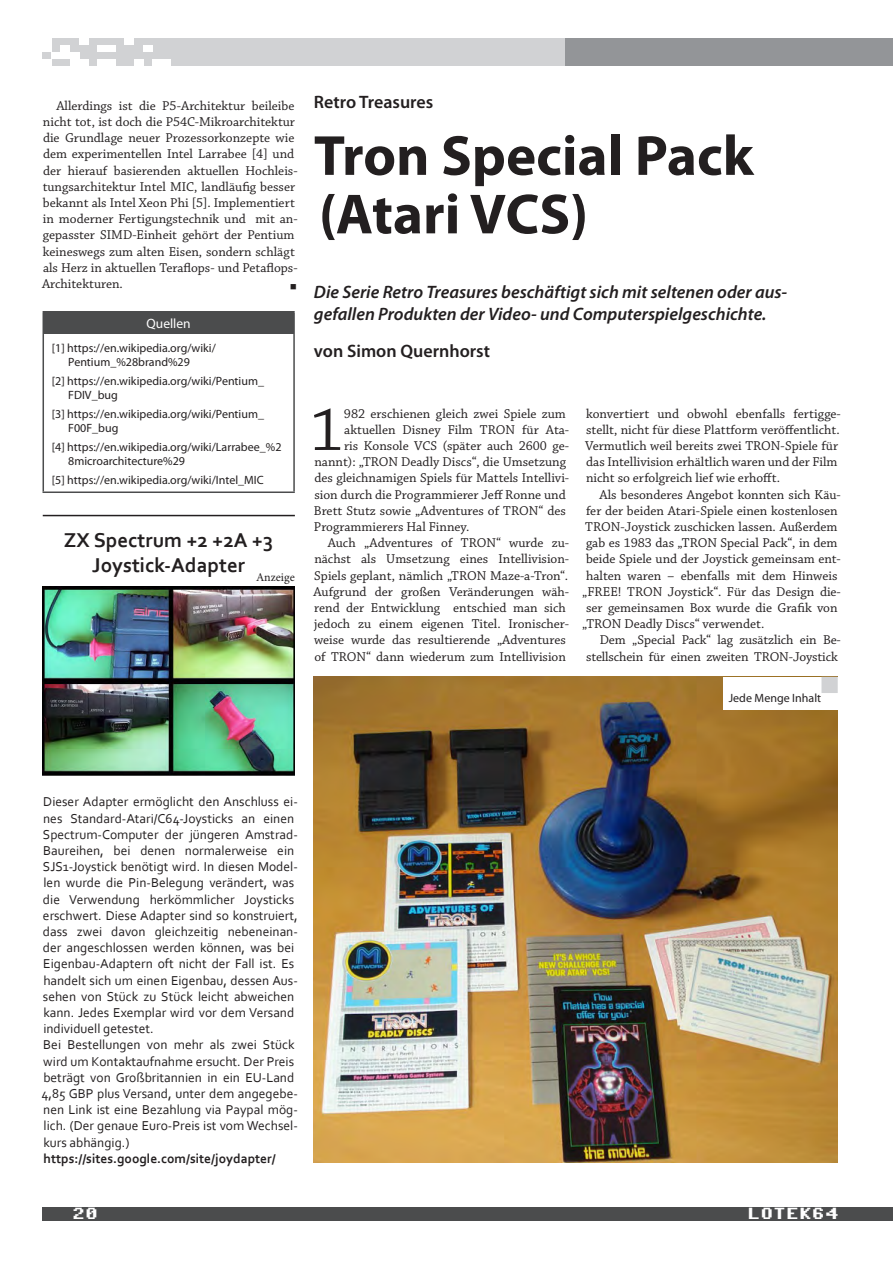
<style>
.page{position:relative;width:893px;height:1263px;background:#fff}
.page>*{position:absolute;margin:0;border:0;box-sizing:border-box;transform-origin:0 0}
.t1{font:63.3px "Chaparral Pro";color:#231f20}
.t2{font:700 57px/58.5px "Myriad Pro";color:#231f20}
.t3{font:700 21px/25.2px "Corbel";color:#231f20;text-align:center}
.t4{font:italic 600 18px/21.6px "Myriad Pro";color:#231f20}
.t5{font:600 18px "Myriad Pro";color:#231f20}
.t6{font:16.5px "Commodore 64";color:#fff}
.t7{font:13.5px/16.2px "Chaparral Pro";color:#231f20}
.t8{font:13.5px/16.2px "Corbel";color:#231f20}
.t9{font:700 13.5px "Corbel";color:#231f20}
.t10{font:13.5px "Myriad Pro";color:#fff}
.t11{font:13.5px "Commodore 64";color:#231f20}
.t12{font:12px/14.4px "Myriad Pro";color:#231f20}
.t13{font:12px "Minion Pro";color:#231f20}
</style>
<div class="page">
<div style="left:43px;top:38px;width:522px;height:27px;background:#d1d2d4"></div>
<div style="left:565px;top:38px;width:328px;height:27px;background:#939598"></div>
<div style="left:143px;top:45px;width:9px;height:7px;background:#fff"></div>
<div style="left:52px;top:52px;width:9px;height:7px;background:#fff"></div>
<div style="left:61px;top:45px;width:9px;height:7px;background:#fff"></div>
<div style="left:43px;top:38px;width:9px;height:7px;background:#fff"></div>
<div style="left:125px;top:38px;width:9px;height:7px;background:#fff"></div>
<div style="left:79px;top:38px;width:9px;height:7px;background:#fff"></div>
<div style="left:97px;top:45px;width:10px;height:7px;background:#fff"></div>
<div style="left:107px;top:45px;width:9px;height:7px;background:#fff"></div>
<div style="left:43px;top:45px;width:9px;height:7px;background:#fff"></div>
<div style="left:61px;top:52px;width:9px;height:7px;background:#fff"></div>
<div style="left:70px;top:52px;width:9px;height:7px;background:#fff"></div>
<div style="left:70px;top:59px;width:9px;height:6px;background:#fff"></div>
<div style="left:79px;top:59px;width:9px;height:6px;background:#fff"></div>
<div style="left:97px;top:59px;width:10px;height:6px;background:#fff"></div>
<div style="left:107px;top:59px;width:9px;height:6px;background:#fff"></div>
<div style="left:134px;top:59px;width:9px;height:6px;background:#fff"></div>
<div style="left:152px;top:59px;width:9px;height:6px;background:#fff"></div>
<div style="left:161px;top:59px;width:10px;height:6px;background:#fff"></div>
<div style="left:43px;top:59px;width:9px;height:6px;background:#fff"></div>
<div style="left:43px;top:1207px;width:850px;height:13px;background:#4b4c4d"></div>
<div style="left:43px;top:312px;width:251px;height:22px;background:#4b4c4d"></div>
<hr style="left:43px;top:311px;width:252px;height:2px;background:#4b4c4d">
<hr style="left:293px;top:313px;width:2px;height:21px;background:#4b4c4d">
<hr style="left:43px;top:334px;width:1px;height:157px;background:#4b4c4d">
<hr style="left:293px;top:334px;width:2px;height:157px;background:#4b4c4d">
<hr style="left:43px;top:491px;width:252px;height:2px;background:#4b4c4d">
<img style="left:43px;top:586px;width:252px;height:189px">
<hr style="left:43px;top:515px;width:252px;height:1px;background:#231f20">
<img style="left:314px;top:677px;width:524px;height:486px">
<div style="left:723px;top:677px;width:115px;height:32px;background:#fff"></div>
<div style="left:821px;top:677px;width:17px;height:16px;background:#d1d2d4;border:1px solid #d1d2d4"></div>
<p class="t7" style="left:42px;top:98px;width:257px;text-indent:14px">Allerdings ist die P5-Architektur beileibe nicht tot, ist doch die P54C-Mikroarchitektur die Grundlage neuer Prozessorkonzepte wie dem experimentellen Intel Larrabee [4] und der hierauf basierenden aktuellen Hochleis&shy;tungsarchitektur Intel MIC, landläufig besser bekannt als Intel Xeon Phi [5]. Implementiert in moderner Fertigungstechnik und mit an&shy;gepasster SIMD-Einheit gehört der Pentium keineswegs zum alten Eisen, sondern schlägt als Herz in aktuellen Teraflops- und Petaflops-Architekturen.</p>
<p class="t11" style="left:285px;top:277px;width:12px">¬</p>
<p class="t10" style="left:147px;top:315px;width:46px">Quellen</p>
<p class="t12" style="left:68px;top:340px;width:149px;text-indent:-16px">[1] https://en.wikipedia.org/wiki/<br>Pentium_%28brand%29</p>
<p class="t12" style="left:68px;top:373px;width:197px;text-indent:-16px">[2] https://en.wikipedia.org/wiki/Pentium_<br>FDIV_bug</p>
<p class="t12" style="left:68px;top:406px;width:197px;text-indent:-16px">[3] https://en.wikipedia.org/wiki/Pentium_<br>F00F_bug</p>
<p class="t12" style="left:68px;top:439px;width:215px;text-indent:-16px">[4] https://en.wikipedia.org/wiki/Larrabee_%2<br>8microarchitecture%29</p>
<p class="t12" style="left:52px;top:472px;width:213px">[5] https://en.wikipedia.org/wiki/Intel_MIC</p>
<h3 class="t3" style="left:64px;top:526px;width:211px">ZX Spectrum +2 +2A +3<br>Joystick-Adapter</h3>
<p class="t13" style="left:256px;top:569px;width:40px">Anzeige</p>
<h3 class="t5" style="left:314px;top:90px;width:121px">Retro Treasures</h3>
<h2 class="t2" style="left:314px;top:125px;width:441px">Tron Special Pack (Atari VCS)</h2>
<h3 class="t4" style="left:314px;top:281px;width:475px">Die Serie Retro Treasures beschäftigt sich mit seltenen oder aus&shy;gefallen Produkten der Video- und Computerspielgeschichte.</h3>
<h3 class="t5" style="left:314px;top:340px;width:178px">von Simon Quernhorst</h3>
<h1 class="t1" style="left:311px;top:395px;width:35px">1</h1>
<p class="t7" style="left:344px;top:406px;width:223px">982 erschienen gleich zwei Spiele zum</p>
<p class="t7" style="left:344px;top:422px;width:226px">aktuellen Disney Film TRON für Ata-</p>
<p class="t7" style="left:344px;top:438px;width:227px">ris Konsole VCS (später auch 2600 ge-</p>
<p class="t7" style="left:314px;top:454px;width:253px">nannt): „TRON Deadly Discs“, die Umsetzung</p>
<p class="t7" style="left:314px;top:471px;width:256px">des gleichnamigen Spiels für Mattels Intellivi-</p>
<p class="t7" style="left:314px;top:487px;width:253px">sion durch die Programmierer Jeff Ronne und</p>
<p class="t7" style="left:314px;top:503px;width:253px">Brett Stutz sowie „Adventures of TRON“ des</p>
<p class="t7" style="left:314px;top:519px;width:157px">Programmierers Hal Finney.</p>
<p class="t7" style="left:328px;top:535px;width:243px">Auch „Adventures of TRON“ wurde zu-</p>
<p class="t7" style="left:314px;top:552px;width:256px">nächst als Umsetzung eines Intellivision-</p>
<p class="t7" style="left:314px;top:568px;width:255px">Spiels geplant, nämlich „TRON Maze-a-Tron“.</p>
<p class="t7" style="left:314px;top:584px;width:257px">Aufgrund der großen Veränderungen wäh-</p>
<p class="t7" style="left:314px;top:600px;width:253px">rend der Entwicklung entschied man sich</p>
<p class="t7" style="left:314px;top:616px;width:256px">jedoch zu einem eigenen Titel. Ironischer-</p>
<p class="t7" style="left:314px;top:633px;width:253px">weise wurde das resultierende „Adventures</p>
<p class="t7" style="left:314px;top:649px;width:253px">of TRON“ dann wiederum zum Intellivision</p>
<p class="t7" style="left:585px;top:406px;width:257px">konvertiert und obwohl ebenfalls fertigge&shy;stellt, nicht für diese Plattform veröffentlicht.<br>Vermutlich weil bereits zwei TRON-Spiele für das Intellivision erhältlich waren und der Film nicht so erfolgreich lief wie erhofft.</p>
<p class="t7" style="left:599px;top:487px;width:243px">Als besonderes Angebot konnten sich Käu-</p>
<p class="t7" style="left:586px;top:503px;width:253px">fer der beiden Atari-Spiele einen kostenlosen</p>
<p class="t7" style="left:585px;top:519px;width:254px">TRON-Joystick zuschicken lassen. Außerdem</p>
<p class="t7" style="left:586px;top:535px;width:253px">gab es 1983 das „TRON Special Pack“, in dem</p>
<p class="t7" style="left:586px;top:552px;width:256px">beide Spiele und der Joystick gemeinsam ent-</p>
<p class="t7" style="left:586px;top:568px;width:253px">halten waren – ebenfalls mit dem Hinweis</p>
<p class="t7" style="left:582px;top:584px;width:260px">„FREE! TRON Joystick“. Für das Design die-</p>
<p class="t7" style="left:586px;top:600px;width:253px">ser gemeinsamen Box wurde die Grafik von</p>
<p class="t7" style="left:582px;top:616px;width:184px">„TRON Deadly Discs“ verwendet.</p>
<p class="t7" style="left:600px;top:633px;width:243px">Dem „Special Pack“ lag zusätzlich ein Be-</p>
<p class="t7" style="left:586px;top:649px;width:253px">stellschein für einen zweiten TRON-Joystick</p>
<p class="t12" style="left:729px;top:691px;width:94px">Jede Menge Inhalt</p>
<p class="t8" style="left:42px;top:793px;width:258px">Dieser Adapter ermöglicht den Anschluss ei&shy;nes Standard-Atari/C64-Joysticks an einen Spectrum-Computer der jüngeren Amstrad-Baureihen, bei denen normalerweise ein SJS1-Joystick benötigt wird. In diesen Model&shy;len wurde die Pin-Belegung verändert, was die Verwendung herkömmlicher Joysticks erschwert. Diese Adapter sind so konstruiert, dass zwei davon gleichzeitig nebeneinan&shy;der angeschlossen werden können, was bei Eigenbau-Adaptern oft nicht der Fall ist. Es handelt sich um einen Eigenbau, dessen Aus&shy;sehen von Stück zu Stück leicht abweichen kann. Jedes Exemplar wird vor dem Versand individuell getestet.<br>Bei Bestellungen von mehr als zwei Stück wird um Kontaktaufnahme ersucht. Der Preis beträgt von Großbritannien in ein EU-Land 4,85 GBP plus Versand, unter dem angegebe&shy;nen Link ist eine Bezahlung via Paypal mög&shy;lich. (Der genaue Euro-Preis ist vom Wechsel&shy;kurs abhängig.)</p>
<p class="t9" style="left:44px;top:1150px;width:234px">https://sites.google.com/site/joydapter/</p>
<p class="t6" style="left:72px;top:1206px;width:27px">20</p>
<p class="t6" style="left:747px;top:1206px;width:92px">LOTEK64</p>
</div>
